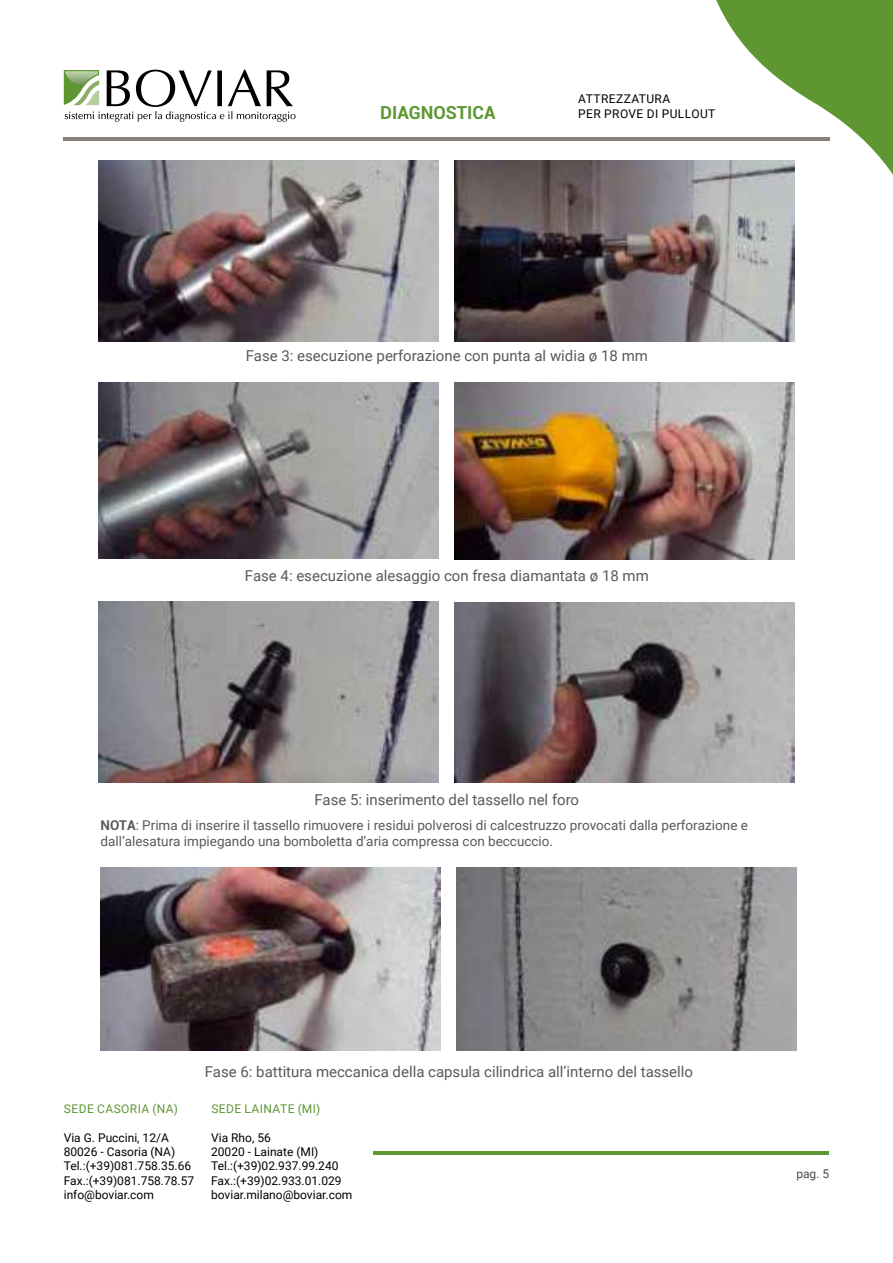
<style>
.page{position:relative;width:893px;height:1263px;background:#fff}
.page>*{position:absolute;margin:0;border:0;box-sizing:border-box;transform-origin:0 0}
.t1{font:700 18px "Roboto";color:#5e9732}
.t2{font:15px "Roboto";color:#58595b}
.t3{font:13.5px/16.2px "Roboto";color:#58595b}
.t4{font:12px/14.4px "Roboto";color:#000}
.t5{font:12px "Roboto";letter-spacing:.035em;color:#5e9732}
.t6{font:12px/14.4px "Roboto";letter-spacing:.035em;color:#000}
.t7{font:12px "Roboto";color:#4c4649}
.s1{font-weight:700}
</style>
<div class="page">
<hr style="left:373px;top:1151px;width:456px;height:3px;background:#5e9732">
<svg style="left:707px;top:0;width:186px;height:224px"></svg>
<hr style="left:64px;top:137px;width:766px;height:3px;background:#867f7c">
<svg style="left:64px;top:70px;width:232px;height:52px"></svg>
<img style="left:99px;top:161px;width:339px;height:180px">
<img style="left:455px;top:161px;width:339px;height:180px">
<img style="left:99px;top:382px;width:339px;height:177px">
<img style="left:455px;top:382px;width:339px;height:177px">
<img style="left:99px;top:602px;width:339px;height:180px">
<img style="left:455px;top:602px;width:339px;height:180px">
<img style="left:101px;top:868px;width:339px;height:182px">
<img style="left:457px;top:868px;width:339px;height:182px">
<p class="t1" style="left:380px;top:100px;width:117px">DIAGNOSTICA</p>
<p class="t6" style="left:578px;top:91px;width:139px">ATTREZZATURA<br>PER PROVE DI PULLOUT</p>
<p class="t2" style="left:246px;top:345px;width:404px">Fase 3: esecuzione perforazione con punta al widia ø 18 mm</p>
<p class="t2" style="left:245px;top:565px;width:405px">Fase 4: esecuzione alesaggio con fresa diamantata ø 18 mm</p>
<p class="t2" style="left:315px;top:789px;width:266px">Fase 5: inserimento del tassello nel foro</p>
<p class="t3" style="left:100px;top:816px;width:649px"><span class="s1">NOTA</span>: Prima di inserire il tassello rimuovere i residui polverosi di calcestruzzo provocati dalla perforazione e dall’alesatura impiegando una bomboletta d’aria compressa con beccuccio.</p>
<p class="t5" style="left:64px;top:1100px;width:116px">SEDE CASORIA (NA)</p>
<p class="t4" style="left:64px;top:1129px;width:132px">Via G. Puccini, 12/A<br>80026 - Casoria (NA)<br>Tel.:(+39)081.758.35.66<br>Fax.:(+39)081.758.78.57 info@boviar.com</p>
<p class="t2" style="left:205px;top:1061px;width:490px">Fase 6: battitura meccanica della capsula cilindrica all’interno del tassello</p>
<p class="t5" style="left:211px;top:1100px;width:111px">SEDE LAINATE (MI)</p>
<p class="t4" style="left:211px;top:1129px;width:143px">Via Rho, 56<br>20020 - Lainate (MI)<br>Tel.:(+39)02.937.99.240<br>Fax.:(+39)02.933.01.029 boviar.milano@boviar.com</p>
<p class="t7" style="left:796px;top:1165px;width:34px">pag. 5</p>
</div>
